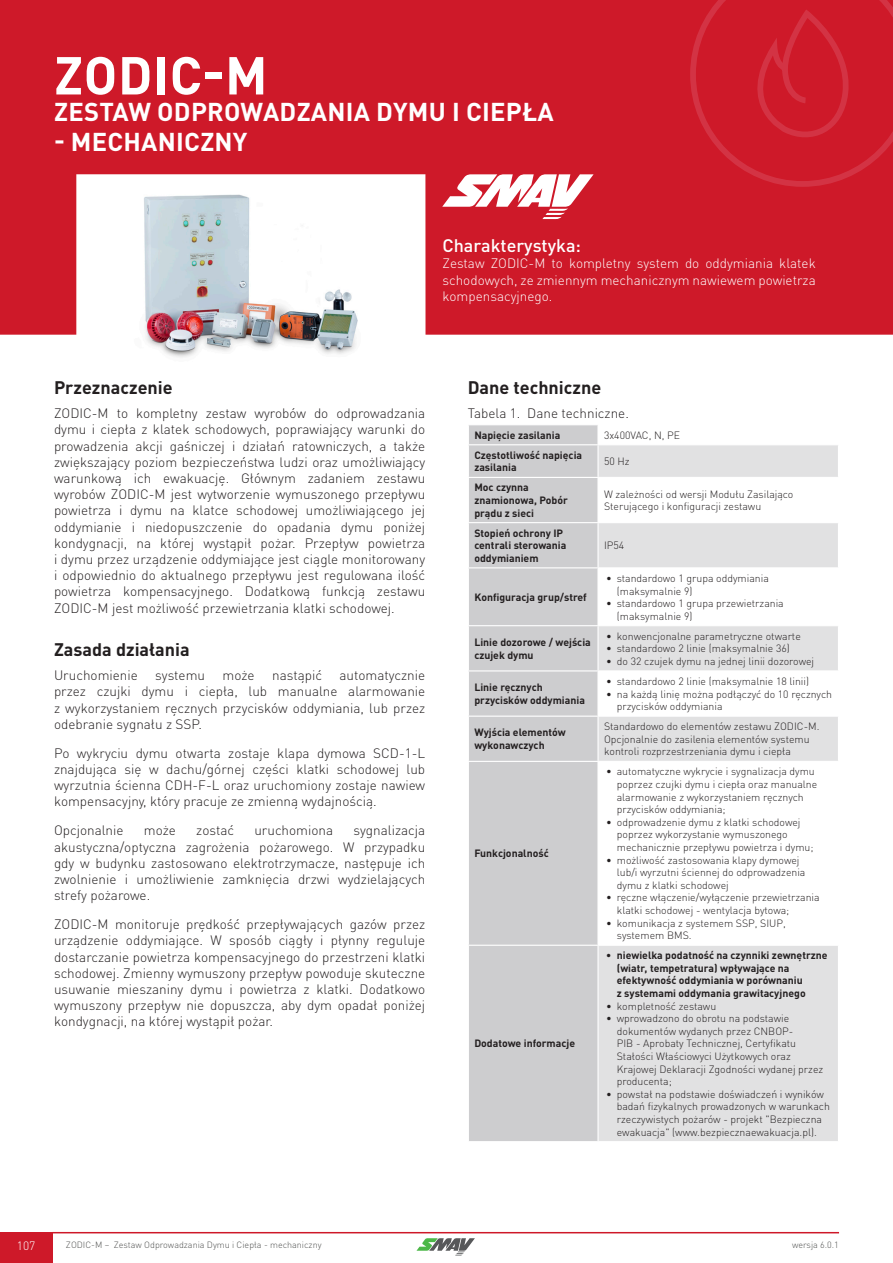
<style>
.page{position:relative;width:893px;height:1263px;background:#fff}
.page>*{position:absolute;margin:0;border:0;box-sizing:border-box;transform-origin:0 0}
._1_-_Produkt_-_symbo{font:700 52.5px "DIN Pro";letter-spacing:.01em;color:#fff}
._2_-_opis_produktu{font:700 25.5px "DIN Pro";letter-spacing:.01em;color:#fff}
._6_-_H1_-_czarny_12{font:700 18px "DIN Pro";color:#231f20}
._3_-_nag_przeznaczen{font:500 18px "DIN Pro";color:#fff}
._10_-_txt{font:300 13.5px/16.2px "DIN Pro";color:#231f20;text-align:justify}
._10_-_txt-2{font:300 13.5px/16.2px "DIN Pro";color:#fff;text-align:justify}
.t1{font:300 12px "DIN Pro";color:#fff}
.tresc_light_czarn-le{font:300 10.5px/12.6px "DIN Pro";color:#231f20}
.tresc_bold_czarny_le{font:700 10.5px/12.6px "DIN Pro";color:#231f20}
.t2{font:300 9px "DIN Pro";color:#515251}
</style>
<div class="page">
<div style="left:0;top:1232px;width:52px;height:31px;background:#ce1929"></div>
<hr style="left:52px;top:1232px;width:787px;height:1px;background:#ce1929">
<svg style="left:416px;top:1238px;width:59px;height:17px"></svg>
<div style="left:0;top:0;width:893px;height:335px;background:#ce1929"></div>
<img style="left:109px;top:182px;width:280px;height:176px">
<svg style="left:690px;top:0;width:203px;height:187px;background:#ce1b2c"></svg>
<svg style="left:442px;top:174px;width:152px;height:45px"></svg>
<div style="left:469px;top:425px;width:128px;height:716px;background:#cdcdcf"></div>
<svg style="left:599px;top:445px;width:239px;height:696px;fill:#e1e1e2"></svg>
<hr style="left:468px;top:444px;width:130px;height:1px;background:#fff">
<hr style="left:468px;top:477px;width:130px;height:1px;background:#fff">
<hr style="left:598px;top:477px;width:241px;height:1px;background:#fff">
<hr style="left:468px;top:522px;width:130px;height:1px;background:#fff">
<hr style="left:598px;top:522px;width:241px;height:1px;background:#fff">
<hr style="left:468px;top:567px;width:130px;height:1px;background:#fff">
<hr style="left:598px;top:567px;width:241px;height:1px;background:#fff">
<hr style="left:468px;top:625px;width:130px;height:1px;background:#fff">
<hr style="left:598px;top:625px;width:241px;height:1px;background:#fff">
<hr style="left:468px;top:670px;width:130px;height:1px;background:#fff">
<hr style="left:598px;top:670px;width:241px;height:1px;background:#fff">
<hr style="left:468px;top:716px;width:130px;height:1px;background:#fff">
<hr style="left:598px;top:716px;width:241px;height:1px;background:#fff">
<hr style="left:468px;top:761px;width:130px;height:1px;background:#fff">
<hr style="left:598px;top:761px;width:241px;height:1px;background:#fff">
<hr style="left:468px;top:945px;width:130px;height:1px;background:#fff">
<hr style="left:598px;top:945px;width:241px;height:1px;background:#fff">
<svg style="left:597px;top:425px;width:1px;height:19px"></svg>
<p class="_1_-_Produkt_-_symbo" style="left:54px;top:40px;width:215px">ZODIC-M</p>
<p class="_2_-_opis_produktu" style="left:54px;top:94px;width:501px">ZESTAW ODPROWADZANIA DYMU I CIEPŁA</p>
<p class="_2_-_opis_produktu" style="left:54px;top:125px;width:195px">- MECHANICZNY</p>
<p class="_3_-_nag_przeznaczen" style="left:442px;top:233px;width:140px">Charakterystyka:</p>
<p class="_10_-_txt-2" style="left:442px;top:255px;width:375px">Zestaw ZODIC-M to kompletny system do oddymiania klatek schodowych, ze zmiennym mechanicznym nawiewem powietrza kompensacyjnego.</p>
<p class="_6_-_H1_-_czarny_12" style="left:54px;top:375px;width:120px">Przeznaczenie</p>
<p class="_10_-_txt" style="left:54px;top:405px;width:373px">ZODIC-M to kompletny zestaw wyrobów do odprowadzania dymu i ciepła z klatek schodowych, poprawiający warunki do prowadzenia akcji gaśniczej i działań ratowniczych, a także zwiększający poziom bezpieczeństwa ludzi oraz umożliwiający warunkową ich ewakuację. Głównym zadaniem zestawu wyrobów ZODIC-M jest wytworzenie wymuszonego przepływu powietrza i dymu na klatce schodowej umożliwiającego jej oddymianie i niedopuszczenie do opadania dymu poniżej kondygnacji, na której wystąpił pożar. Przepływ powietrza i dymu przez urządzenie oddymiające jest ciągle monitorowany i odpowiednio do aktualnego przepływu jest regulowana ilość powietrza kompensacyjnego. Dodatkową funkcją zestawu ZODIC-M jest możliwość przewietrzania klatki schodowej.</p>
<p class="_6_-_H1_-_czarny_12" style="left:54px;top:637px;width:137px">Zasada działania</p>
<p class="_10_-_txt" style="left:54px;top:667px;width:85px">Uruchomienie</p>
<p class="_10_-_txt" style="left:155px;top:667px;width:51px">systemu</p>
<p class="_10_-_txt" style="left:223px;top:667px;width:34px">może</p>
<p class="_10_-_txt" style="left:272px;top:667px;width:51px">nastąpić</p>
<p class="_10_-_txt" style="left:54px;top:667px;width:373px;text-indent:285px">automatycznie przez czujki dymu i ciepła, lub manualne alarmowanie z wykorzystaniem ręcznych przycisków oddymiania, lub przez odebranie sygnału z SSP.</p>
<p class="_10_-_txt" style="left:54px;top:744px;width:373px">Po wykryciu dymu otwarta zostaje klapa dymowa SCD-1-L znajdująca się w dachu/górnej części klatki schodowej lub wyrzutnia ścienna CDH-F-L oraz uruchomiony zostaje nawiew kompensacyjny, który pracuje ze zmienną wydajnością.</p>
<p class="_10_-_txt" style="left:54px;top:822px;width:71px">Opcjonalnie</p>
<p class="_10_-_txt" style="left:144px;top:822px;width:34px">może</p>
<p class="_10_-_txt" style="left:196px;top:822px;width:39px">zostać</p>
<p class="_10_-_txt" style="left:254px;top:822px;width:80px">uruchomiona</p>
<p class="_10_-_txt" style="left:54px;top:822px;width:373px;text-indent:299px">sygnalizacja akustyczna/optyczna zagrożenia pożarowego. W przypadku gdy w budynku zastosowano elektrotrzymacze, następuje ich zwolnienie i umożliwienie zamknięcia drzwi wydzielających strefy pożarowe.</p>
<p class="_10_-_txt" style="left:54px;top:915px;width:373px">ZODIC-M monitoruje prędkość przepływających gazów przez urządzenie oddymiające. W sposób ciągły i płynny reguluje dostarczanie powietrza kompensacyjnego do przestrzeni klatki schodowej. Zmienny wymuszony przepływ powoduje skuteczne usuwanie mieszaniny dymu i powietrza z klatki. Dodatkowo wymuszony przepływ nie dopuszcza, aby dym opadał poniżej kondygnacji, na której wystąpił pożar.</p>
<p class="_6_-_H1_-_czarny_12" style="left:468px;top:375px;width:135px">Dane techniczne</p>
<p class="_10_-_txt" style="left:468px;top:405px;width:163px">Tabela 1. Dane techniczne.</p>
<p class="tresc_bold_czarny_le" style="left:474px;top:428px;width:88px">Napięcie zasilania</p>
<p class="tresc_light_czarn-le" style="left:604px;top:428px;width:78px">3x400VAC, N, PE</p>
<p class="tresc_bold_czarny_le" style="left:474px;top:448px;width:109px">Częstotliwość napięcia zasilania</p>
<p class="tresc_light_czarn-le" style="left:604px;top:455px;width:27px">50 Hz</p>
<p class="tresc_bold_czarny_le" style="left:474px;top:481px;width:95px">Moc czynna znamionowa, Pobór prądu z sieci</p>
<p class="tresc_light_czarn-le" style="left:604px;top:487px;width:191px">W zależności od wersji Modułu Zasilająco<br>Sterującego i konfiguracji zestawu</p>
<p class="tresc_bold_czarny_le" style="left:474px;top:526px;width:94px">Stopień ochrony IP centrali sterowania oddymianiem</p>
<p class="tresc_light_czarn-le" style="left:604px;top:539px;width:22px">IP54</p>
<p class="tresc_bold_czarny_le" style="left:474px;top:590px;width:114px">Konfiguracja grup/stref</p>
<p class="tresc_bold_czarny_le" style="left:474px;top:635px;width:118px">Linie dozorowe / wejścia czujek dymu</p>
<p class="tresc_bold_czarny_le" style="left:474px;top:681px;width:112px">Linie ręcznych przycisków oddymiania</p>
<p class="tresc_light_czarn-le" style="left:617px;top:571px;width:154px;text-indent:-10px">• standardowo 1 grupa oddymiania (maksymalnie 9)</p>
<p class="tresc_light_czarn-le" style="left:617px;top:597px;width:168px;text-indent:-10px">• standardowo 1 grupa przewietrzania (maksymalnie 9)</p>
<p class="tresc_light_czarn-le" style="left:606px;top:629px;width:196px">• konwencjonalne parametryczne otwarte</p>
<p class="tresc_light_czarn-le" style="left:606px;top:642px;width:185px">• standardowo 2 linie (maksymalnie 36)</p>
<p class="tresc_light_czarn-le" style="left:606px;top:654px;width:209px">• do 32 czujek dymu na jednej linii dozorowej</p>
<p class="tresc_light_czarn-le" style="left:606px;top:674px;width:204px">• standardowo 2 linie (maksymalnie 18 linii)</p>
<p class="tresc_light_czarn-le" style="left:617px;top:687px;width:217px;text-indent:-10px">• na każdą linię można podłączyć do 10 ręcznych przycisków oddymiania</p>
<p class="tresc_bold_czarny_le" style="left:474px;top:726px;width:93px">Wyjścia elementów wykonawczych</p>
<p class="tresc_light_czarn-le" style="left:604px;top:720px;width:217px">Standardowo do elementów zestawu ZODIC-M.<br>Opcjonalnie do zasilenia elementów systemu kontroli rozprzestrzeniania dymu i ciepła</p>
<p class="tresc_bold_czarny_le" style="left:474px;top:847px;width:76px">Funkcjonalność</p>
<p class="tresc_bold_czarny_le" style="left:474px;top:1037px;width:102px">Dodatowe informacje</p>
<p class="tresc_light_czarn-le" style="left:617px;top:765px;width:202px;text-indent:-10px">• automatyczne wykrycie i sygnalizacja dymu poprzez czujki dymu i ciepła oraz manualne alarmowanie z wykorzystaniem ręcznych przycisków oddymiania;</p>
<p class="tresc_light_czarn-le" style="left:617px;top:815px;width:198px;text-indent:-10px">• odprowadzenie dymu z klatki schodowej poprzez wykorzystanie wymuszonego mechanicznie przepływu powietrza i dymu;</p>
<p class="tresc_light_czarn-le" style="left:617px;top:853px;width:190px;text-indent:-10px">• możliwość zastosowania klapy dymowej lub/i wyrzutni ściennej do odprowadzenia dymu z klatki schodowej</p>
<p class="tresc_light_czarn-le" style="left:617px;top:891px;width:204px;text-indent:-10px">• ręczne włączenie/wyłączenie przewietrzania klatki schodowej - wentylacja bytowa;</p>
<p class="tresc_light_czarn-le" style="left:617px;top:916px;width:171px;text-indent:-10px">• komunikacja z systemem SSP, SIUP, systemem BMS.</p>
<p class="tresc_bold_czarny_le" style="left:617px;top:949px;width:212px;text-indent:-10px">• niewielka podatność na czynniki zewnętrzne (wiatr, tempetratura) wpływające na efektywność oddymiania w porównaniu<br>z systemami oddymania grawitacyjnego</p>
<p class="tresc_light_czarn-le" style="left:606px;top:999px;width:112px">• kompletność zestawu</p>
<p class="tresc_light_czarn-le" style="left:617px;top:1012px;width:208px;text-indent:-10px">• wprowadzono do obrotu na podstawie dokumentów wydanych przez CNBOP-<br>PIB - Aprobaty Technicznej, Certyfikatu Stałości Właściowyci Użytkowych oraz Krajowej Deklaracji Zgodności wydanej przez producenta;</p>
<p class="tresc_light_czarn-le" style="left:617px;top:1087px;width:215px;text-indent:-10px">• powstał na podstawie doświadczeń i wyników badań fizykalnych prowadzonych w warunkach rzeczywistych pożarów - projekt "Bezpieczna ewakuacja" (www.bezpiecznaewakuacja.pl).</p>
<p class="t1" style="left:17px;top:1237px;width:20px">107</p>
<p class="t2" style="left:66px;top:1239px;width:257px">ZODIC-M – Zestaw Odprowadzania Dymu i Ciepła - mechaniczny</p>
<p class="t2" style="left:792px;top:1239px;width:48px">wersja 6.0.1</p>
</div>
